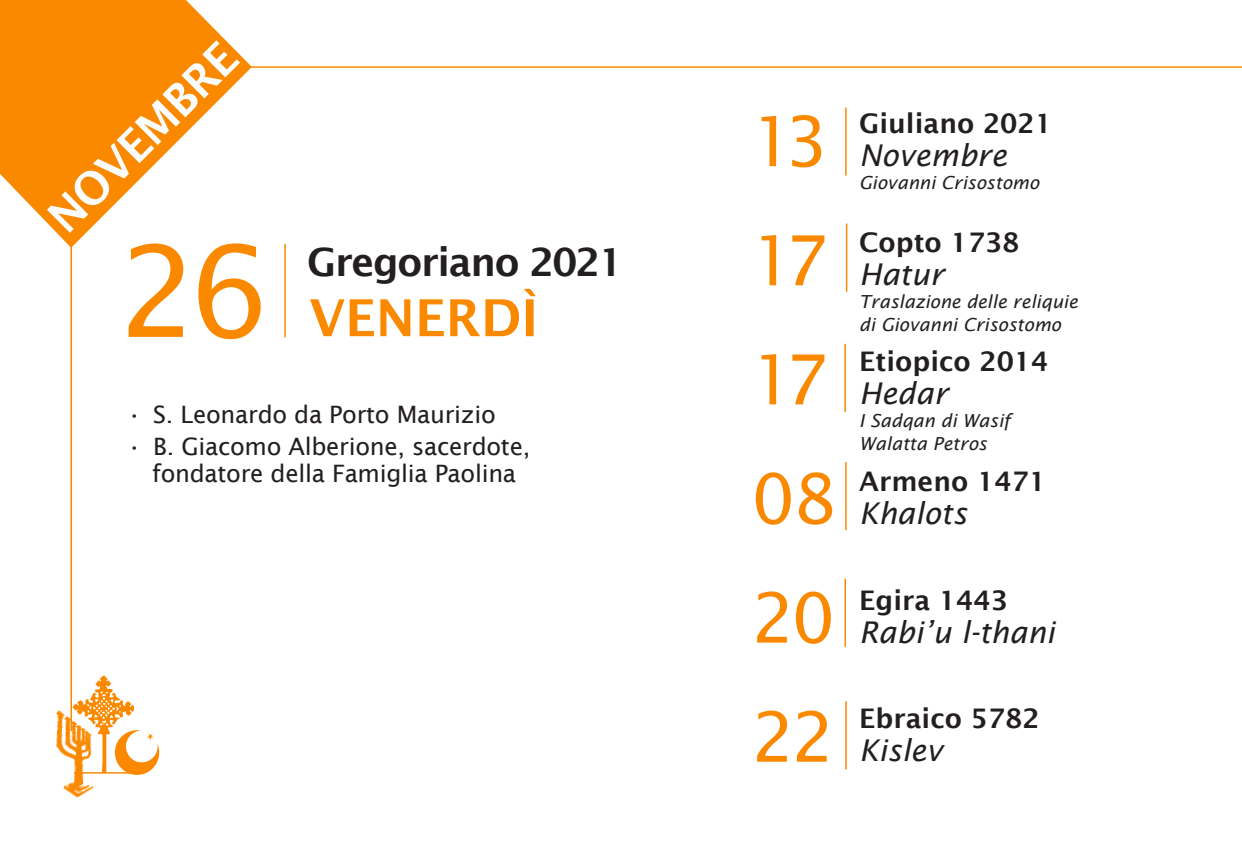
<style>
.page{position:relative;width:1242px;height:850px;background:#fff}
.page>*{position:absolute;margin:0;border:0;box-sizing:border-box;transform-origin:0 0}
.t1{font:126px "Lucida Sans";color:#fa8900}
.t2{font:69px "Lucida Sans";letter-spacing:-.1em;color:#fa8900}
.Settimana_BIG{font:600 51px "Lucida Sans";color:#fa8900}
.t3{font:600 45px "Lucida Sans";color:#fcfcfc}
.t4{font:600 39px "Lucida Sans";letter-spacing:-.035em;color:#231f20}
.testo_-_mese{font:italic 30px "Lucida Sans";color:#231f20}
.testo_-_calendario{font:italic 30px "Lucida Sans";color:#231f20}
.testo_-_calendario-2{font:600 27px "Lucida Sans";color:#231f20}
.t5{font:24px/27px "Lucida Sans";letter-spacing:-.01em;color:#231f20;text-align:center}
.testo_-_feste{font:italic 18px "Lucida Sans";color:#231f20}
</style>
<div class="page">
<svg style="left:0;top:0;width:251px;height:248px;fill:#fa8900"></svg>
<hr style="left:71px;top:233px;width:1px;height:498px;background:#fa8900">
<hr style="left:284px;top:244px;width:2px;height:93px;background:#fa8900">
<hr style="left:249px;top:66px;width:993px;height:2px;background:#fa8900">
<hr style="left:845px;top:107px;width:1px;height:68px;background:#fa8900">
<hr style="left:846px;top:224px;width:1px;height:68px;background:#fa8900">
<hr style="left:844px;top:344px;width:2px;height:68px;background:#fa8900">
<hr style="left:845px;top:462px;width:1px;height:68px;background:#fa8900">
<hr style="left:844px;top:579px;width:2px;height:68px;background:#fa8900">
<hr style="left:845px;top:701px;width:2px;height:68px;background:#fa8900">
<img style="left:113px;top:730px;width:47px;height:45px">
<img style="left:77px;top:675px;width:56px;height:97px">
<img style="left:56px;top:703px;width:43px;height:95px">
<hr style="left:74px;top:772px;width:63px;height:1px;background:#fa8900">
<h3 class="t3" style="left:38px;top:206px;width:248px;rotate:-45deg">NOVEMBRE</h3>
<h1 class="t1" style="left:118px;top:220px;width:153px">26</h1>
<h3 class="t4" style="left:307px;top:240px;width:317px">Gregoriano 2021</h3>
<p class="Settimana_BIG" style="left:309px;top:289px;width:230px">VENERDÌ</p>
<p class="t5" style="left:127px;top:400px;width:370px">• S. Leonardo da Porto Maurizio</p>
<p class="t5" style="left:127px;top:433px;width:405px">• B. Giacomo Alberione, sacerdote, fondatore della Famiglia Paolina</p>
<p class="t2" style="left:751px;top:102px;width:79px">13</p>
<p class="t2" style="left:751px;top:221px;width:79px">17</p>
<p class="t2" style="left:751px;top:340px;width:79px">17</p>
<p class="t2" style="left:751px;top:459px;width:87px">08</p>
<p class="t2" style="left:751px;top:578px;width:85px">20</p>
<p class="t2" style="left:751px;top:697px;width:85px">22</p>
<p class="testo_-_calendario-2" style="left:859px;top:108px;width:194px">Giuliano 2021</p>
<p class="testo_-_mese" style="left:859px;top:138px;width:149px">Novembre</p>
<p class="testo_-_feste" style="left:859px;top:173px;width:181px">Giovanni Crisostomo</p>
<p class="testo_-_calendario-2" style="left:859px;top:227px;width:162px">Copto 1738</p>
<p class="testo_-_calendario" style="left:859px;top:257px;width:86px">Hatur</p>
<p class="testo_-_feste" style="left:859px;top:291px;width:220px">Traslazione delle reliquie</p>
<p class="testo_-_feste" style="left:859px;top:314px;width:203px">di Giovanni Crisostomo</p>
<p class="testo_-_calendario-2" style="left:859px;top:346px;width:191px">Etiopico 2014</p>
<p class="testo_-_mese" style="left:859px;top:376px;width:90px">Hedar</p>
<p class="testo_-_feste" style="left:859px;top:410px;width:153px">I Sadqan di Wasif</p>
<p class="testo_-_feste" style="left:859px;top:433px;width:129px">Walatta Petros</p>
<p class="testo_-_calendario-2" style="left:859px;top:466px;width:188px">Armeno 1471</p>
<p class="testo_-_mese" style="left:859px;top:496px;width:109px">Khalots</p>
<p class="testo_-_calendario-2" style="left:859px;top:584px;width:150px">Egira 1443</p>
<p class="testo_-_mese" style="left:859px;top:614px;width:197px">Rabi’u l-thani</p>
<p class="testo_-_calendario-2" style="left:859px;top:703px;width:182px">Ebraico 5782</p>
<p class="testo_-_mese" style="left:859px;top:733px;width:85px">Kislev</p>
</div>
